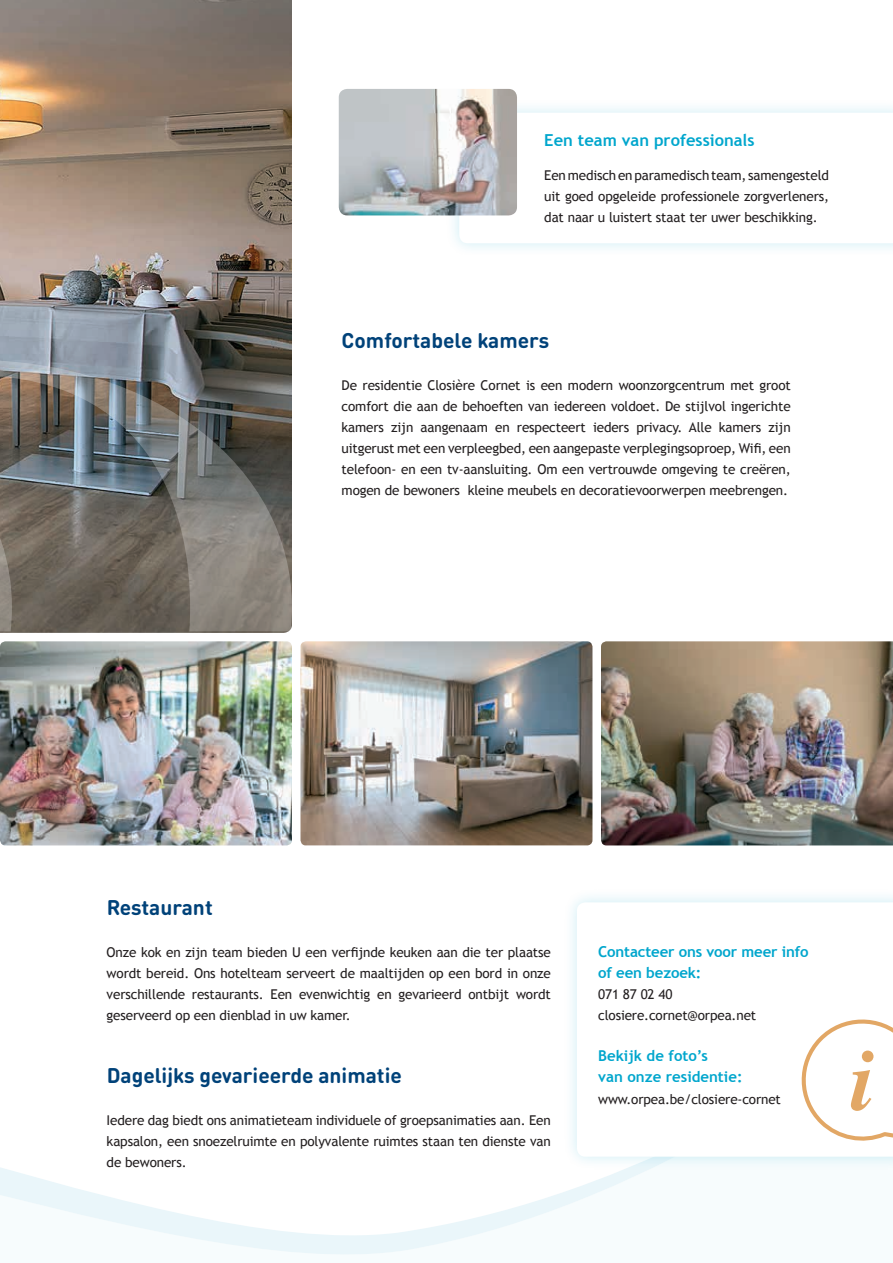
<style>
.page{position:relative;width:893px;height:1263px;background:#fff}
.page>*{position:absolute;margin:0;border:0;box-sizing:border-box;transform-origin:0 0}
.t1{font:700 21px "DIN Round Pro";color:#004279}
.t2{font:700 16.5px "Trebuchet MS";color:#00a6cd}
.t3{font:700 15px/21px "Trebuchet MS";letter-spacing:-.01em;color:#00a6cd}
.t4{font:13.5px/21px "Trebuchet MS";letter-spacing:-.01em;color:#231f20;text-align:justify}
</style>
<div class="page">
<svg style="left:0;top:1167px;width:645px;height:88px"></svg>
<div style="left:445px;top:98px;width:448px;height:160px;background:#00a6cd;opacity:.2"></div>
<svg style="left:459px;top:113px;width:434px;height:130px"></svg>
<div style="left:563px;top:888px;width:330px;height:283px;background:#00a6cd;opacity:.2"></div>
<svg style="left:577px;top:902px;width:316px;height:255px"></svg>
<img style="left:0;top:0;width:292px;height:633px">
<img style="left:339px;top:89px;width:178px;height:126px">
<svg style="left:792px;top:1010px;width:101px;height:135px"></svg>
<svg style="left:0;top:360px;width:292px;height:271px;background:#6f6d69"></svg>
<img style="left:0;top:641px;width:292px;height:204px">
<img style="left:300px;top:641px;width:292px;height:204px">
<img style="left:601px;top:641px;width:292px;height:204px">
<p class="t2" style="left:544px;top:130px;width:212px">Een team van professionals</p>
<p class="t4" style="left:544px;top:165px;width:286px">Een medisch en paramedisch team, samengesteld uit goed opgeleide professionele zorgverleners, dat naar u luistert staat ter uwer beschikking.</p>
<h1 class="t1" style="left:342px;top:326px;width:209px">Comfortabele kamers</h1>
<p class="t4" style="left:342px;top:375px;width:451px">De residentie Closière Cornet is een modern woonzorgcentrum met groot comfort die aan de behoeften van iedereen voldoet. De stijlvol ingerichte kamers zijn aangenaam en respecteert ieders privacy. Alle kamers zijn uitgerust met een verpleegbed, een aangepaste verplegingsoproep, Wifi, een telefoon- en een tv-aansluiting. Om een vertrouwde omgeving te creëren, mogen de bewoners kleine meubels en decoratievoorwerpen meebrengen.</p>
<h1 class="t1" style="left:107px;top:893px;width:107px">Restaurant</h1>
<p class="t4" style="left:107px;top:942px;width:446px">Onze kok en zijn team bieden U een verfijnde keuken aan die ter plaatse wordt bereid. Ons hotelteam serveert de maaltijden op een bord in onze verschillende restaurants. Een evenwichtig en gevarieerd ontbijt wordt geserveerd op een dienblad in uw kamer.</p>
<h1 class="t1" style="left:107px;top:1061px;width:297px">Dagelijks gevarieerde animatie</h1>
<p class="t4" style="left:107px;top:1110px;width:446px">Iedere dag biedt ons animatieteam individuele of groepsanimaties aan. Een kapsalon, een snoezelruimte en polyvalente ruimtes staan ten dienste van de bewoners.</p>
<p class="t3" style="left:598px;top:941px;width:212px">Contacteer ons voor meer info of een bezoek:</p>
<p class="t4" style="left:598px;top:984px;width:160px">071 87 02 40 closiere.cornet@orpea.net</p>
<p class="t3" style="left:598px;top:1045px;width:146px">Bekijk de foto’s<br>van onze residentie:</p>
<p class="t4" style="left:598px;top:1089px;width:184px">www.orpea.be/closiere-cornet</p>
</div>
